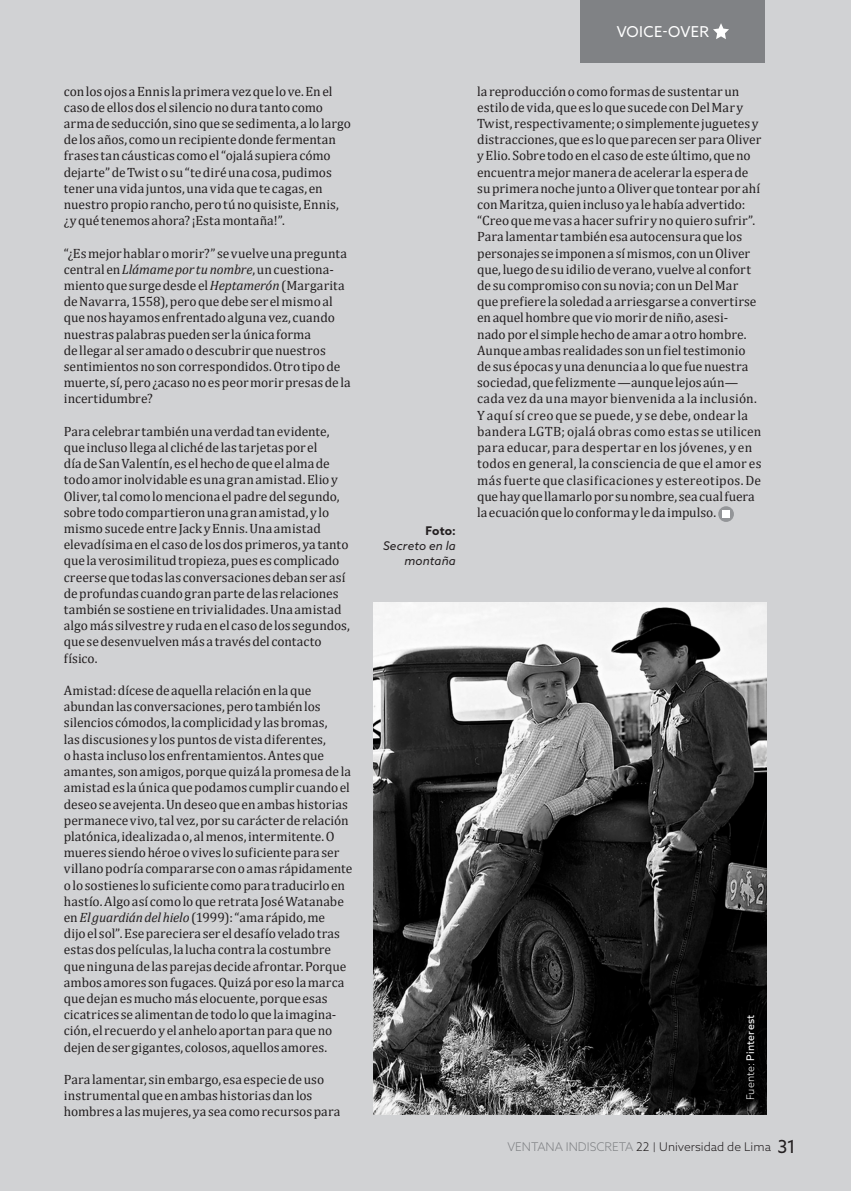
<style>
.page{position:relative;width:851px;height:1191px;background:#fff}
.page>*{position:absolute;margin:0;border:0;box-sizing:border-box;transform-origin:0 0}
.cuerpo_de_texto_nuev{font:18px "Azo Sans";color:#231f20}
.CABECERA{font:15px "Azo Sans";letter-spacing:.025em;color:#fff}
.cuerpo_de_texto_nuev-2{font:13.5px/16.2px "Cambria";color:#231f20}
.t1{font:300 12px "Azo Sans";color:#231f20}
.cuerpo_de_texto{font:italic 12px/15px "Azo Sans";letter-spacing:.01em;color:#231f20;text-align:right}
.cuerpo_de_texto-2{font:700 12px "Azo Sans";color:#231f20}
.GORRO_NUEVA_VERSION{font:10.5px "Azo Sans";letter-spacing:.015em;color:#fff}
.s1{font-style:italic}
.s2{font-weight:300}
.s3{color:#808285}
.s4{font-size:9.6px}
</style>
<div class="page">
<div style="left:0;top:0;width:850px;height:1191px;background:#d1d2d4"></div>
<img style="left:374px;top:602px;width:392px;height:512px">
<div style="left:580px;top:0;width:184px;height:63px;background:#808285"></div>
<svg style="left:713px;top:23px;width:16px;height:16px"></svg>
<div style="left:718px;top:506px;width:15px;height:16px;background:#939598;border-radius:50%"></div>
<div style="left:722px;top:510px;width:7px;height:8px;background:#fff"></div>
<p class="cuerpo_de_texto_nuev-2" style="left:64px;top:83px;width:289px">con los ojos a Ennis la primera vez que lo ve. En el caso de ellos dos el silencio no dura tanto como arma de seducción, sino que se sedimenta, a lo largo de los años, como un recipiente donde fermentan frases tan cáusticas como el “ojalá supiera cómo dejarte” de Twist o su “te diré una cosa, pudimos tener una vida juntos, una vida que te cagas, en nuestro propio rancho, pero tú no quisiste, Ennis, ¿y qué tenemos ahora? ¡Esta montaña!”.</p>
<p class="cuerpo_de_texto_nuev-2" style="left:64px;top:245px;width:288px">“¿Es mejor hablar o morir?” se vuelve una pregunta central en <span class="s1">Llámame por tu nombre</span>, un cuestiona&shy;miento que surge desde el <span class="s1">Heptamerón</span> (Margarita de Navarra, 1558), pero que debe ser el mismo al que nos hayamos enfrentado alguna vez, cuando nuestras palabras pueden ser la única forma<br>de llegar al ser amado o descubrir que nuestros sentimientos no son correspondidos. Otro tipo de muerte, sí, pero ¿acaso no es peor morir presas de la incertidumbre?</p>
<p class="cuerpo_de_texto_nuev-2" style="left:64px;top:423px;width:287px">Para celebrar también una verdad tan evidente, que incluso llega al cliché de las tarjetas por el<br>día de San Valentín, es el hecho de que el alma de todo amor inolvidable es una gran amistad. Elio y Oliver, tal como lo menciona el padre del segundo, sobre todo compartieron una gran amistad, y lo mismo sucede entre Jack y Ennis. Una amistad elevadísima en el caso de los dos primeros, ya tanto que la verosimilitud tropieza, pues es complicado creerse que todas las conversaciones deban ser así de profundas cuando gran parte de las relaciones también se sostiene en trivialidades. Una amistad algo más silvestre y ruda en el caso de los segundos, que se desenvuelven más a través del contacto físico.</p>
<p class="cuerpo_de_texto_nuev-2" style="left:64px;top:682px;width:290px">Amistad: dícese de aquella relación en la que abundan las conversaciones, pero también los silencios cómodos, la complicidad y las bromas,<br>las discusiones y los puntos de vista diferentes,<br>o hasta incluso los enfrentamientos. Antes que amantes, son amigos, porque quizá la promesa de la amistad es la única que podamos cumplir cuando el deseo se avejenta. Un deseo que en ambas historias permanece vivo, tal vez, por su carácter de relación platónica, idealizada o, al menos, intermitente. O mueres siendo héroe o vives lo suficiente para ser villano podría compararse con o amas rápidamente o lo sostienes lo suficiente como para traducirlo en hastío. Algo así como lo que retrata José Watanabe en <span class="s1">El guardián del hielo</span> (1999): “ama rápido, me<br>dijo el sol”. Ese pareciera ser el desafío velado tras estas dos películas, la lucha contra la costumbre que ninguna de las parejas decide afrontar. Porque ambos amores son fugaces. Quizá por eso la marca que dejan es mucho más elocuente, porque esas cicatrices se alimentan de todo lo que la imagina&shy;ción, el recuerdo y el anhelo aportan para que no dejen de ser gigantes, colosos, aquellos amores.</p>
<p class="cuerpo_de_texto_nuev-2" style="left:64px;top:1071px;width:278px">Para lamentar, sin embargo, esa especie de uso instrumental que en ambas historias dan los hombres a las mujeres, ya sea como recursos para</p>
<p class="cuerpo_de_texto-2" style="left:425px;top:523px;width:32px">Foto:</p>
<p class="cuerpo_de_texto" style="left:383px;top:538px;width:74px">Secreto en la montaña</p>
<p class="CABECERA" style="left:616px;top:22px;width:94px">VOICE-OVER</p>
<p class="cuerpo_de_texto_nuev-2" style="left:477px;top:83px;width:286px">la reproducción o como formas de sustentar un estilo de vida, que es lo que sucede con Del Mar y Twist, respectivamente; o simplemente juguetes y distracciones, que es lo que parecen ser para Oliver y Elio. Sobre todo en el caso de este último, que no encuentra mejor manera de acelerar la espera de su primera noche junto a Oliver que tontear por ahí con Maritza, quien incluso ya le había advertido: “Creo que me vas a hacer sufrir y no quiero sufrir”.<br>Para lamentar también esa autocensura que los personajes se imponen a sí mismos, con un Oliver que, luego de su idilio de verano, vuelve al confort de su compromiso con su novia; con un Del Mar que prefiere la soledad a arriesgarse a convertirse en aquel hombre que vio morir de niño, asesi-<br>nado por el simple hecho de amar a otro hombre.<br>Aunque ambas realidades son un fiel testimonio de sus épocas y una denuncia a lo que fue nuestra sociedad, que felizmente —aunque lejos aún— cada vez da una mayor bienvenida a la inclusión.<br>Y aquí sí creo que se puede, y se debe, ondear la bandera LGTB; ojalá obras como estas se utilicen para educar, para despertar en los jóvenes, y en todos en general, la consciencia de que el amor es más fuerte que clasificaciones y estereotipos. De que hay que llamarlo por su nombre, sea cual fuera la ecuación que lo conforma y le da impulso.</p>
<p class="GORRO_NUEVA_VERSION" style="left:743px;top:1100px;width:87px;rotate:-90deg"><span class="s2">Fuente:</span> Pinterest</p>
<p class="t1" style="left:507px;top:1139px;width:265px"><span class="s3">VENTANA INDISCRETA</span> 22 <span class="s4">|</span> Universidad de Lima</p>
<p class="cuerpo_de_texto_nuev" style="left:777px;top:1134px;width:20px">31</p>
</div>
